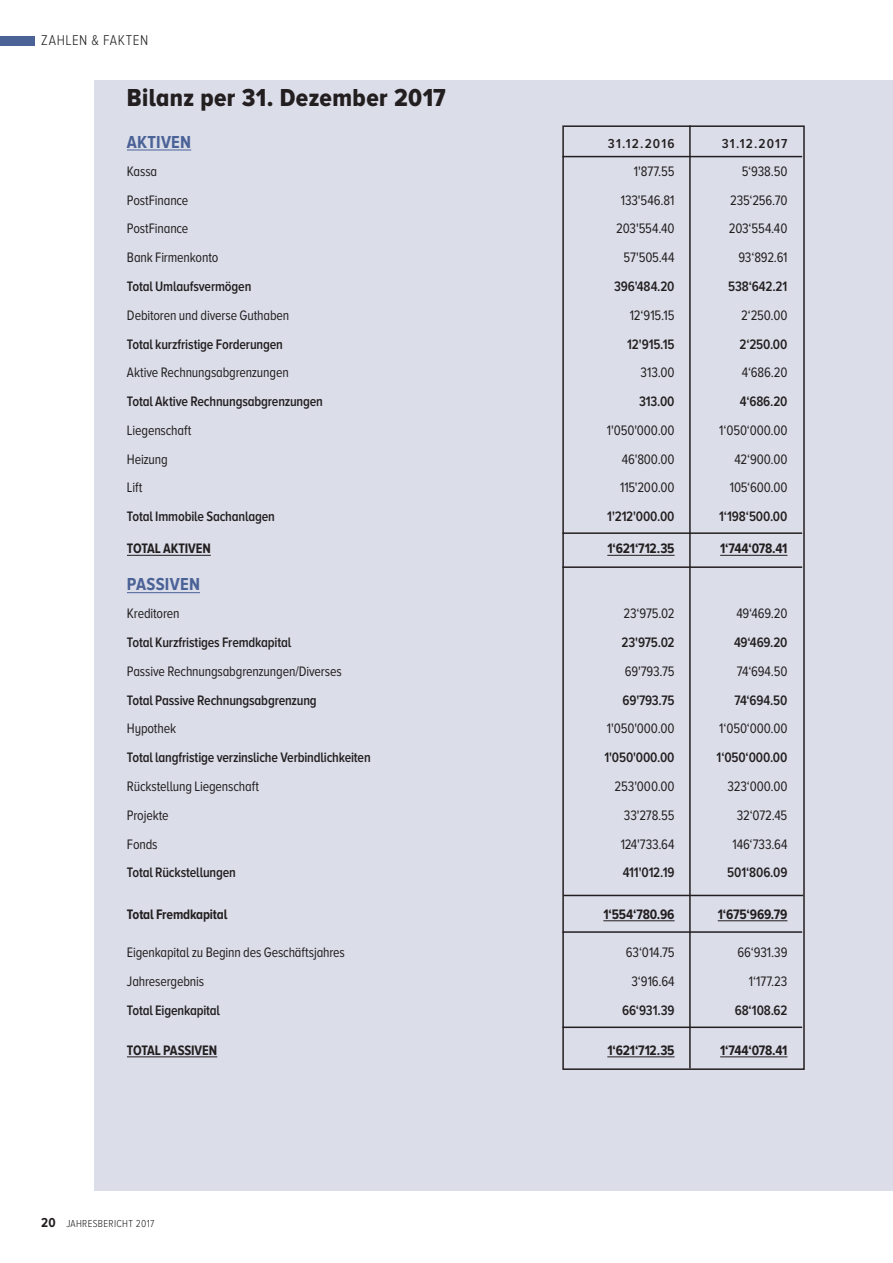
<style>
.page{position:relative;width:893px;height:1263px;background:#fff}
.page>*{position:absolute;margin:0;border:0;box-sizing:border-box;transform-origin:0 0}
.t1{font:25.5px "Proxima Nova A Cond Extrabld";letter-spacing:.015em;color:#231f20}
.t2{font:700 18px "Proxima Nova A Cond";letter-spacing:.015em;color:#4b6297}
.t3{font:300 14.7px "Proxima Nova Cond";letter-spacing:.04em;color:#231f20}
.t4{font:14.25px "Proxima Nova A Cond";letter-spacing:-.01em;color:#231f20}
.t5{font:600 14.25px "Proxima Nova A Cond";letter-spacing:-.01em;color:#231f20}
.t6{font:700 14.25px "Proxima Nova A Cond";letter-spacing:-.015em;color:#231f20}
.t7{font:600 13.5px "Proxima Nova A Cond";letter-spacing:.08em;color:#231f20}
.t8{font:300 10.5px "Proxima Nova Cond";letter-spacing:.03em;color:#231f20}
.s1{font-weight:700;font-size:13.5px}
</style>
<div class="page">
<div style="left:0;top:36px;width:34px;height:9px;background:#4b6297"></div>
<div style="left:94px;top:80px;width:799px;height:1111px;background:#dbdde9"></div>
<svg style="left:127px;top:149px;width:666px;height:9px"></svg>
<svg style="left:578px;top:1028px;width:215px;height:1px"></svg>
<hr style="left:127px;top:150px;width:64px;height:1px;background:#4b6297">
<hr style="left:127px;top:555px;width:84px;height:1px;background:#231f20">
<hr style="left:607px;top:555px;width:68px;height:1px;background:#231f20">
<hr style="left:720px;top:555px;width:67px;height:1px;background:#231f20">
<hr style="left:127px;top:592px;width:73px;height:1px;background:#4b6297">
<hr style="left:603px;top:920px;width:72px;height:1px;background:#231f20">
<hr style="left:718px;top:920px;width:69px;height:1px;background:#231f20">
<hr style="left:127px;top:1056px;width:90px;height:1px;background:#231f20">
<hr style="left:607px;top:1056px;width:68px;height:1px;background:#231f20">
<hr style="left:720px;top:1056px;width:67px;height:1px;background:#231f20">
<div style="left:562px;top:125px;width:243px;height:945px;border:2px solid #231f20"></div>
<hr style="left:562px;top:532px;width:240px;height:2px;background:#231f20">
<hr style="left:562px;top:566px;width:240px;height:2px;background:#231f20">
<hr style="left:562px;top:156px;width:240px;height:1px;background:#231f20">
<hr style="left:563px;top:895px;width:240px;height:1px;background:#231f20">
<hr style="left:562px;top:1026px;width:240px;height:2px;background:#231f20">
<hr style="left:562px;top:931px;width:240px;height:2px;background:#231f20">
<hr style="left:689px;top:125px;width:2px;height:943px;background:#231f20">
<p class="t3" style="left:41px;top:34px;width:109px">ZAHLEN &amp; FAKTEN</p>
<h1 class="t1" style="left:127px;top:87px;width:320px">Bilanz per 31. Dezember 2017</h1>
<p class="t2" style="left:127px;top:134px;width:66px">AKTIVEN</p>
<p class="t7" style="left:608px;top:138px;width:68px">31.12.2016</p>
<p class="t7" style="left:722px;top:138px;width:67px">31.12.2017</p>
<p class="t4" style="left:127px;top:165px;width:32px">Kassa</p>
<p class="t4" style="left:634px;top:165px;width:42px">1'877.55</p>
<p class="t4" style="left:742px;top:165px;width:47px">5‘938.50</p>
<p class="t4" style="left:127px;top:194px;width:63px">PostFinance</p>
<p class="t4" style="left:621px;top:194px;width:55px">133'546.81</p>
<p class="t4" style="left:730px;top:194px;width:59px">235‘256.70</p>
<p class="t4" style="left:127px;top:223px;width:63px">PostFinance</p>
<p class="t4" style="left:616px;top:223px;width:60px">203'554.40</p>
<p class="t4" style="left:729px;top:223px;width:60px">203‘554.40</p>
<p class="t4" style="left:127px;top:251px;width:93px">Bank Firmenkonto</p>
<p class="t4" style="left:623px;top:251px;width:53px">57'505.44</p>
<p class="t4" style="left:738px;top:251px;width:51px">93‘892.61</p>
<p class="t5" style="left:127px;top:280px;width:126px">Total Umlaufsvermögen</p>
<p class="t5" style="left:614px;top:280px;width:62px">396'484.20</p>
<p class="t5" style="left:728px;top:280px;width:61px">538‘642.21</p>
<p class="t4" style="left:127px;top:309px;width:164px">Debitoren und diverse Guthaben</p>
<p class="t4" style="left:630px;top:309px;width:46px">12‘915.15</p>
<p class="t4" style="left:741px;top:309px;width:48px">2‘250.00</p>
<p class="t5" style="left:127px;top:338px;width:157px">Total kurzfristige Forderungen</p>
<p class="t5" style="left:627px;top:338px;width:49px">12'915.15</p>
<p class="t5" style="left:739px;top:338px;width:49px">2‘250.00</p>
<p class="t4" style="left:127px;top:367px;width:163px">Aktive Rechnungsabgrenzungen</p>
<p class="t4" style="left:641px;top:367px;width:35px">313.00</p>
<p class="t4" style="left:742px;top:367px;width:47px">4‘686.20</p>
<p class="t5" style="left:127px;top:395px;width:197px">Total Aktive Rechnungsabgrenzungen</p>
<p class="t5" style="left:639px;top:395px;width:37px">313.00</p>
<p class="t5" style="left:740px;top:395px;width:49px">4‘686.20</p>
<p class="t4" style="left:127px;top:424px;width:66px">Liegenschaft</p>
<p class="t4" style="left:607px;top:424px;width:69px">1'050'000.00</p>
<p class="t4" style="left:719px;top:424px;width:70px">1‘050‘000.00</p>
<p class="t4" style="left:127px;top:453px;width:42px">Heizung</p>
<p class="t4" style="left:622px;top:453px;width:54px">46'800.00</p>
<p class="t4" style="left:734px;top:453px;width:55px">42‘900.00</p>
<p class="t4" style="left:127px;top:482px;width:17px">Lift</p>
<p class="t4" style="left:620px;top:482px;width:56px">115'200.00</p>
<p class="t4" style="left:730px;top:482px;width:59px">105‘600.00</p>
<p class="t5" style="left:127px;top:510px;width:149px">Total Immobile Sachanlagen</p>
<p class="t5" style="left:607px;top:510px;width:69px">1'212'000.00</p>
<p class="t5" style="left:719px;top:510px;width:70px">1‘198‘500.00</p>
<p class="t6" style="left:127px;top:543px;width:85px">TOTAL AKTIVEN</p>
<p class="t6" style="left:607px;top:543px;width:69px">1‘621‘712.35</p>
<p class="t6" style="left:720px;top:543px;width:69px">1‘744‘078.41</p>
<p class="t2" style="left:127px;top:577px;width:74px">PASSIVEN</p>
<p class="t4" style="left:127px;top:607px;width:54px">Kreditoren</p>
<p class="t4" style="left:623px;top:607px;width:53px">23‘975.02</p>
<p class="t4" style="left:736px;top:607px;width:52px">49‘469.20</p>
<p class="t5" style="left:127px;top:636px;width:166px">Total Kurzfristiges Fremdkapital</p>
<p class="t5" style="left:621px;top:636px;width:55px">23'975.02</p>
<p class="t5" style="left:734px;top:636px;width:55px">49‘469.20</p>
<p class="t4" style="left:127px;top:665px;width:216px">Passive Rechnungsabgrenzungen/Diverses</p>
<p class="t4" style="left:625px;top:665px;width:51px">69'793.75</p>
<p class="t4" style="left:737px;top:665px;width:52px">74‘694.50</p>
<p class="t5" style="left:127px;top:694px;width:191px">Total Passive Rechnungsabgrenzung</p>
<p class="t5" style="left:623px;top:694px;width:54px">69'793.75</p>
<p class="t5" style="left:734px;top:694px;width:54px">74‘694.50</p>
<p class="t4" style="left:127px;top:723px;width:51px">Hypothek</p>
<p class="t4" style="left:607px;top:723px;width:69px">1'050'000.00</p>
<p class="t4" style="left:719px;top:723px;width:70px">1‘050‘000.00</p>
<p class="t5" style="left:127px;top:751px;width:245px">Total langfristige verzinsliche Verbindlichkeiten</p>
<p class="t5" style="left:604px;top:751px;width:72px">1'050'000.00</p>
<p class="t5" style="left:717px;top:751px;width:72px">1‘050‘000.00</p>
<p class="t4" style="left:127px;top:780px;width:134px">Rückstellung Liegenschaft</p>
<p class="t4" style="left:615px;top:780px;width:61px">253'000.00</p>
<p class="t4" style="left:727px;top:780px;width:62px">323‘000.00</p>
<p class="t4" style="left:127px;top:809px;width:43px">Projekte</p>
<p class="t4" style="left:624px;top:809px;width:52px">33'278.55</p>
<p class="t4" style="left:737px;top:809px;width:52px">32‘072.45</p>
<p class="t4" style="left:127px;top:838px;width:32px">Fonds</p>
<p class="t4" style="left:621px;top:838px;width:55px">124'733.64</p>
<p class="t4" style="left:732px;top:838px;width:56px">146‘733.64</p>
<p class="t5" style="left:127px;top:867px;width:110px">Total Rückstellungen</p>
<p class="t5" style="left:623px;top:867px;width:53px">411'012.19</p>
<p class="t5" style="left:727px;top:867px;width:62px">501‘806.09</p>
<p class="t6" style="left:127px;top:908px;width:102px">Total Fremdkapital</p>
<p class="t6" style="left:603px;top:908px;width:73px">1‘554‘780.96</p>
<p class="t6" style="left:718px;top:908px;width:71px">1‘675‘969.79</p>
<p class="t4" style="left:127px;top:946px;width:219px">Eigenkapital zu Beginn des Geschäftsjahres</p>
<p class="t4" style="left:626px;top:946px;width:50px">63‘014.75</p>
<p class="t4" style="left:738px;top:946px;width:51px">66‘931.39</p>
<p class="t4" style="left:127px;top:975px;width:79px">Jahresergebnis</p>
<p class="t4" style="left:631px;top:975px;width:45px">3‘916.64</p>
<p class="t4" style="left:749px;top:975px;width:40px">1‘177.23</p>
<p class="t5" style="left:127px;top:1004px;width:95px">Total Eigenkapital</p>
<p class="t5" style="left:622px;top:1004px;width:54px">66‘931.39</p>
<p class="t5" style="left:735px;top:1004px;width:54px">68‘108.62</p>
<p class="t6" style="left:127px;top:1044px;width:92px">TOTAL PASSIVEN</p>
<p class="t6" style="left:607px;top:1044px;width:69px">1‘621‘712.35</p>
<p class="t6" style="left:720px;top:1044px;width:69px">1‘744‘078.41</p>
<p class="t8" style="left:41px;top:1219px;width:115px"><span class="s1">20</span> JAHRESBERICHT 2017</p>
</div>
